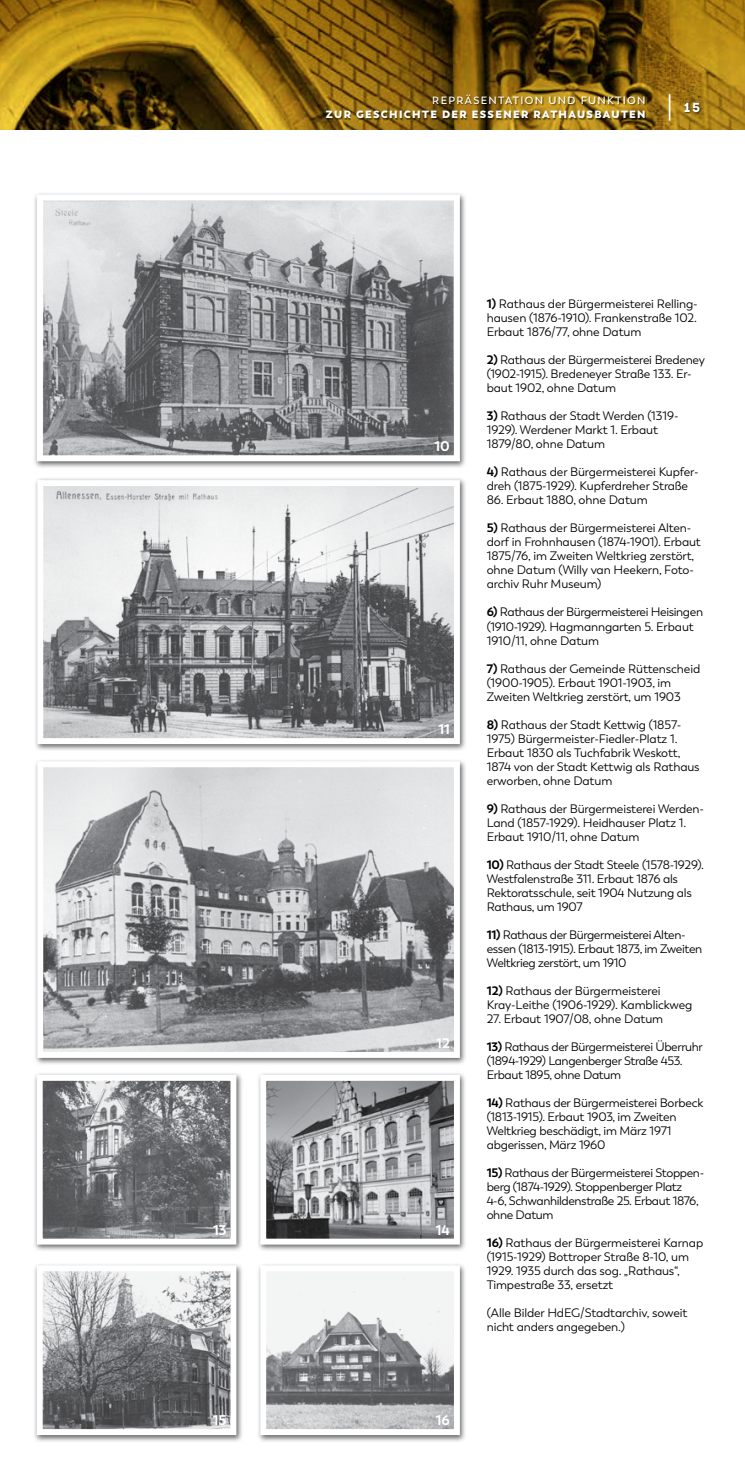
<style>
.page{position:relative;width:745px;height:1474px;background:#fff}
.page>*{position:absolute;margin:0;border:0;box-sizing:border-box;transform-origin:0 0}
.t1{font:700 14px "Trenda";letter-spacing:-.01em;color:#fff}
.t2{font:14px "Archive";color:#fff}
.t3{font:12.25px/14px "Trenda";letter-spacing:-.015em;color:#000}
.t4{font:800 10.5px "Trenda";letter-spacing:.125em;color:#fff}
.t5{font:600 10.5px "Trenda";letter-spacing:.125em;color:#fff}
.s1{font-weight:700}
</style>
<div class="page">
<svg style="left:0;top:0;width:744px;height:129px;background:#79590d"></svg>
<div style="left:33px;top:191px;width:433px;height:278px;background:#000;opacity:.6"></div>
<img style="left:44px;top:201px;width:408px;height:253px">
<div style="left:37px;top:194px;width:422px;height:267px;border:6px solid #fff"></div>
<div style="left:33px;top:1262px;width:210px;height:180px;background:#000;opacity:.6"></div>
<img style="left:44px;top:1272px;width:185px;height:155px">
<div style="left:37px;top:1265px;width:199px;height:169px;border:6px solid #fff"></div>
<div style="left:33px;top:477px;width:433px;height:275px;background:#000;opacity:.6"></div>
<img style="left:44px;top:487px;width:408px;height:250px">
<div style="left:37px;top:480px;width:422px;height:264px;border:6px solid #fff"></div>
<div style="left:33px;top:1071px;width:210px;height:181px;background:#000;opacity:.6"></div>
<img style="left:44px;top:1081px;width:185px;height:156px">
<div style="left:37px;top:1074px;width:199px;height:170px;border:6px solid #fff"></div>
<div style="left:256px;top:1071px;width:211px;height:181px;background:#000;opacity:.6"></div>
<img style="left:267px;top:1081px;width:185px;height:156px">
<div style="left:260px;top:1074px;width:199px;height:170px;border:6px solid #fff"></div>
<div style="left:33px;top:758px;width:433px;height:307px;background:#000;opacity:.6"></div>
<img style="left:44px;top:768px;width:408px;height:282px">
<div style="left:37px;top:761px;width:422px;height:296px;border:6px solid #fff"></div>
<div style="left:256px;top:1262px;width:211px;height:180px;background:#000;opacity:.6"></div>
<img style="left:267px;top:1272px;width:185px;height:155px">
<div style="left:260px;top:1265px;width:199px;height:169px;border:6px solid #fff"></div>
<div style="left:326px;top:95px;width:319px;height:26px;background:#000;opacity:.5"></div>
<div style="left:683px;top:102px;width:18px;height:12px;background:#000;opacity:.75"></div>
<hr style="left:668px;top:94px;width:2px;height:27px;background:#fff">
<p class="t5" style="left:432px;top:94px;width:215px">REPRÄSENTATION UND FUNKTION</p>
<p class="t4" style="left:325px;top:108px;width:321px">ZUR GESCHICHTE DER ESSENER RATHAUSBAUTEN</p>
<p class="t2" style="left:683px;top:99px;width:18px">15</p>
<p class="t1" style="left:434px;top:438px;width:17px">10</p>
<p class="t1" style="left:438px;top:720px;width:13px">11</p>
<p class="t1" style="left:436px;top:1034px;width:15px">12</p>
<p class="t1" style="left:213px;top:1221px;width:15px">13</p>
<p class="t1" style="left:435px;top:1221px;width:16px">14</p>
<p class="t1" style="left:213px;top:1411px;width:15px">15</p>
<p class="t1" style="left:435px;top:1411px;width:16px">16</p>
<p class="t3" style="left:486px;top:297px;width:212px;text-align:justify"><span class="s1">1)</span> Rathaus der Bürgermeisterei Relling&shy;hausen (1876-1910). Frankenstraße 102.<br>Erbaut 1876/77, ohne Datum</p>
<p class="t3" style="left:486px;top:353px;width:219px"><span class="s1">2)</span> Rathaus der Bürgermeisterei Bredeney (1902-1915). Bredeneyer Straße 133. Er&shy;baut 1902, ohne Datum</p>
<p class="t3" style="left:486px;top:409px;width:193px"><span class="s1">3)</span> Rathaus der Stadt Werden (1319-<br>1929). Werdener Markt 1. Erbaut<br>1879/80, ohne Datum</p>
<p class="t3" style="left:486px;top:465px;width:213px"><span class="s1">4)</span> Rathaus der Bürgermeisterei Kupfer&shy;dreh (1875-1929). Kupferdreher Straße</p>
<p class="t3" style="left:486px;top:493px;width:162px">86. Erbaut 1880, ohne Datum</p>
<p class="t3" style="left:486px;top:521px;width:215px"><span class="s1">5)</span> Rathaus der Bürgermeisterei Alten&shy;dorf in Frohnhausen (1874-1901). Erbaut 1875/76, im Zweiten Weltkrieg zerstört, ohne Datum (Willy van Heekern, Foto&shy;archiv Ruhr Museum)</p>
<p class="t3" style="left:486px;top:605px;width:218px"><span class="s1">6)</span> Rathaus der Bürgermeisterei Heisingen (1910-1929). Hagmanngarten 5. Erbaut<br>1910/11, ohne Datum</p>
<p class="t3" style="left:486px;top:661px;width:215px"><span class="s1">7)</span> Rathaus der Gemeinde Rüttenscheid (1900-1905). Erbaut 1901-1903, im<br>Zweiten Weltkrieg zerstört, um 1903</p>
<p class="t3" style="left:486px;top:717px;width:214px"><span class="s1">8)</span> Rathaus der Stadt Kettwig (1857- 1975) Bürgermeister-Fiedler-Platz 1.<br>Erbaut 1830 als Tuchfabrik Weskott, 1874 von der Stadt Kettwig als Rathaus erworben, ohne Datum</p>
<p class="t3" style="left:486px;top:801px;width:219px"><span class="s1">9)</span> Rathaus der Bürgermeisterei Werden-<br>Land (1857-1929). Heidhauser Platz 1.<br>Erbaut 1910/11, ohne Datum</p>
<p class="t3" style="left:486px;top:857px;width:218px"><span class="s1">10)</span> Rathaus der Stadt Steele (1578-1929).<br>Westfalenstraße 311. Erbaut 1876 als Rektoratsschule, seit 1904 Nutzung als Rathaus, um 1907</p>
<p class="t3" style="left:486px;top:927px;width:217px"><span class="s1">11)</span> Rathaus der Bürgermeisterei Alten&shy;essen (1813-1915). Erbaut 1873, im Zweiten<br>Weltkrieg zerstört, um 1910</p>
<p class="t3" style="left:486px;top:983px;width:207px"><span class="s1">12)</span> Rathaus der Bürgermeisterei<br>Kray-Leithe (1906-1929). Kamblickweg</p>
<p class="t3" style="left:486px;top:1011px;width:178px">27. Erbaut 1907/08, ohne Datum</p>
<p class="t3" style="left:486px;top:1039px;width:217px"><span class="s1">13)</span> Rathaus der Bürgermeisterei Überruhr (1894-1929) Langenberger Straße 453.<br>Erbaut 1895, ohne Datum</p>
<p class="t3" style="left:486px;top:1095px;width:218px"><span class="s1">14)</span> Rathaus der Bürgermeisterei Borbeck (1813-1915). Erbaut 1903, im Zweiten Weltkrieg beschädigt, im März 1971 abgerissen, März 1960</p>
<p class="t3" style="left:486px;top:1165px;width:217px"><span class="s1">15)</span> Rathaus der Bürgermeisterei Stoppen&shy;berg (1874-1929). Stoppenberger Platz 4-6, Schwanhildenstraße 25. Erbaut 1876, ohne Datum</p>
<p class="t3" style="left:486px;top:1235px;width:218px"><span class="s1">16)</span> Rathaus der Bürgermeisterei Karnap (1915-1929) Bottroper Straße 8-10, um 1929. 1935 durch das sog. „Rathaus“, Timpestraße 33, ersetzt</p>
<p class="t3" style="left:486px;top:1305px;width:202px">(Alle Bilder HdEG/Stadtarchiv, soweit nicht anders angegeben.)</p>
</div>
